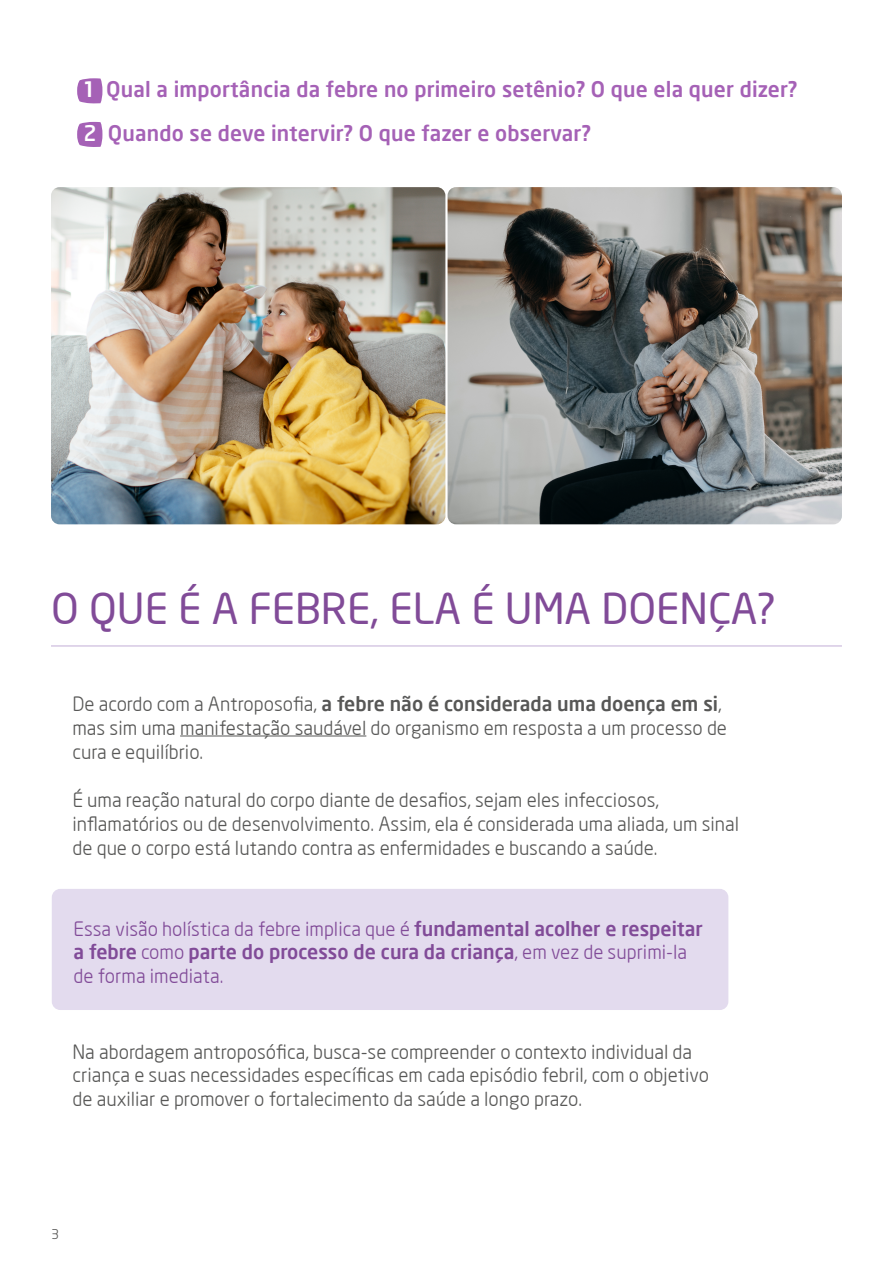
<style>
.page{position:relative;width:893px;height:1263px;background:#fff}
.page>*{position:absolute;margin:0;border:0;box-sizing:border-box;transform-origin:0 0}
.t1{font:500 42px "Neo Sans Weleda";color:#814b98}
.t2{font:700 21px/43.7px "Neo Sans Weleda";letter-spacing:.01em;color:#a561b6}
.t3{font:19.5px/24px "Neo Sans Weleda";color:#575756}
.t4{font:19.5px/23.4px "Neo Sans Weleda";color:#814b98}
.t5{font:13.5px "Neo Sans Weleda";color:#575756}
.s1{color:#fff}
.s2{font-weight:700}
</style>
<div class="page">
<img style="left:51px;top:187px;width:394px;height:337px">
<img style="left:448px;top:187px;width:394px;height:337px">
<hr style="left:51px;top:645px;width:791px;height:2px;background:#d6c8e4">
<hr style="left:180px;top:735px;width:186px;height:1px;background:#575756">
<div style="left:52px;top:889px;width:676px;height:121px;background:#e3dbee;border-radius:9px"></div>
<svg style="left:77px;top:78px;width:25px;height:25px"></svg>
<svg style="left:77px;top:122px;width:25px;height:25px"></svg>
<p class="t2" style="left:84px;top:67px;width:715px"><span class="s1">1</span> Qual a importância da febre no primeiro setênio? O que ela quer dizer?<br><span class="s1">2</span> Quando se deve intervir? O que fazer e observar?</p>
<h1 class="t1" style="left:51px;top:583px;width:727px">O QUE É A FEBRE, ELA É UMA DOENÇA?</h1>
<p class="t3" style="left:72px;top:691px;width:656px">De acordo com a Antroposofia, <span class="s2">a febre não é considerada uma doença em si</span>, mas sim uma manifestação saudável do organismo em resposta a um processo de cura e equilíbrio.</p>
<p class="t3" style="left:72px;top:787px;width:668px">É uma reação natural do corpo diante de desafios, sejam eles infecciosos, inflamatórios ou de desenvolvimento. Assim, ela é considerada uma aliada, um sinal de que o corpo está lutando contra as enfermidades e buscando a saúde.</p>
<p class="t4" style="left:74px;top:917px;width:631px">Essa visão holística da febre implica que é <span class="s2">fundamental acolher e respeitar a febre</span> como <span class="s2">parte do processo de cura da criança</span>, em vez de suprimi-la de forma imediata.</p>
<p class="t3" style="left:72px;top:1040px;width:638px;line-height:23.4px">Na abordagem antroposófica, busca-se compreender o contexto individual da criança e suas necessidades específicas em cada episódio febril, com o objetivo de auxiliar e promover o fortalecimento da saúde a longo prazo.</p>
<p class="t5" style="left:51px;top:1226px;width:9px">3</p>
</div>
